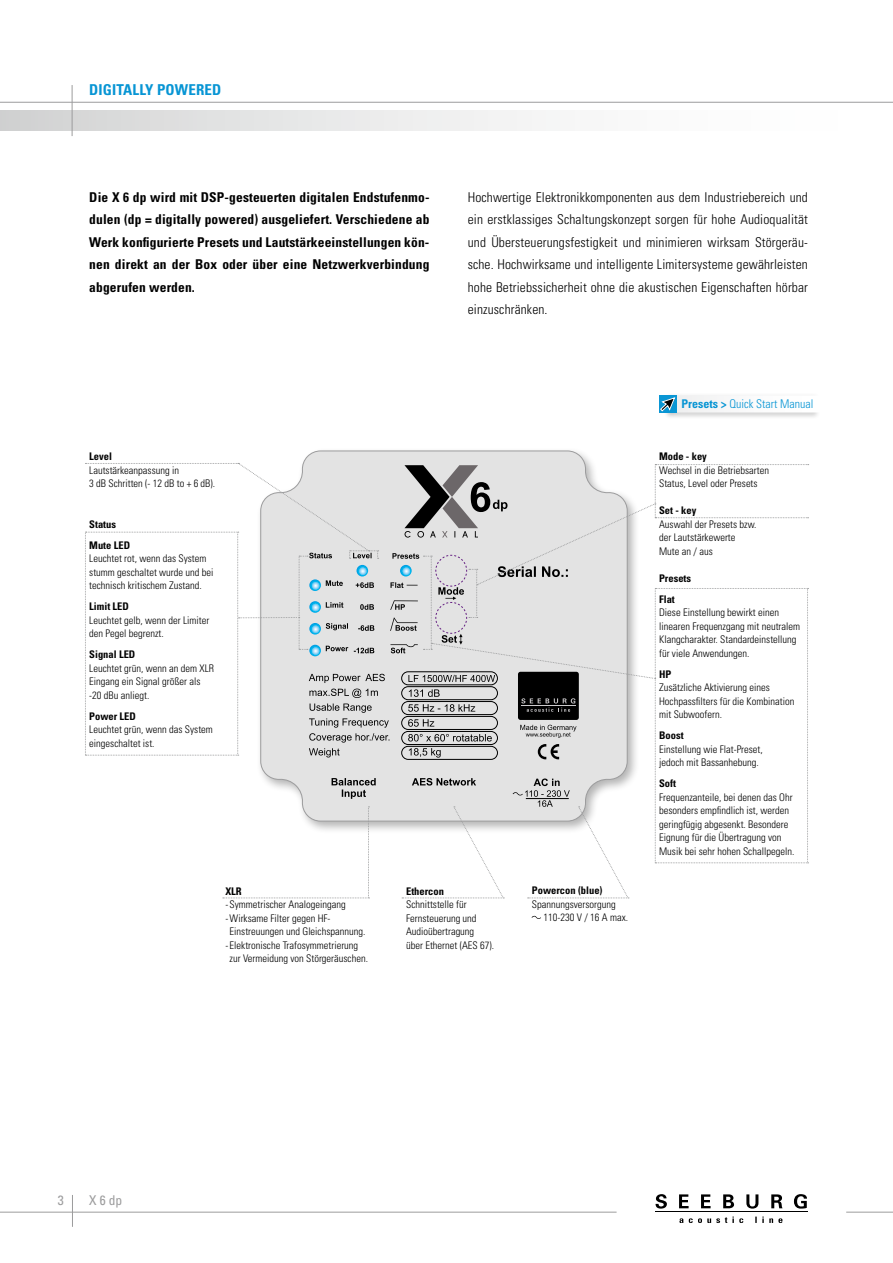
<style>
.page{position:relative;width:893px;height:1263px;background:#fff}
.page>*{position:absolute;margin:0;border:0;box-sizing:border-box;transform-origin:0 0}
.t1{font:700 condensed 15px "Univers";color:#0795d4}
.t2{font:300 condensed 13.5px/22.5px "Univers";letter-spacing:.01em;color:#000;text-align:justify}
.t3{font:700 condensed 13.5px/22.5px "Univers";letter-spacing:.01em;color:#000;text-align:justify}
.t4{font:condensed 13.5px "Univers";color:#9c9c9d}
.t5{font:300 condensed 12px "Univers";color:#0795d4}
.t6{font:300 condensed 10.5px/13.5px "Univers";color:#000}
.t7{font:300 condensed 10.5px/13.5px "Univers LT";color:#000}
.t8{font:700 condensed 10.5px/21px "Univers";color:#000}
.t9{font:700 condensed 10.5px "Univers LT";color:#000}
.s1{font-weight:700}
</style>
<div class="page">
<svg style="left:303px;top:451px;width:288px;height:12px;background:#e0e0e0"></svg>
<hr style="left:0;top:1212px;width:617px;height:1px;background:#9c9c9d">
<hr style="left:846px;top:1212px;width:47px;height:1px;background:#9c9c9d">
<hr style="left:655px;top:1211px;width:152px;height:1px;background:#000">
<svg style="left:679px;top:1216px;width:103px;height:7px"></svg>
<svg style="left:655px;top:1194px;width:12px;height:14px"></svg>
<svg style="left:679px;top:1194px;width:10px;height:14px"></svg>
<svg style="left:701px;top:1194px;width:10px;height:14px"></svg>
<svg style="left:723px;top:1194px;width:11px;height:14px"></svg>
<svg style="left:746px;top:1194px;width:12px;height:14px"></svg>
<svg style="left:771px;top:1194px;width:11px;height:14px"></svg>
<svg style="left:794px;top:1194px;width:13px;height:14px"></svg>
<hr style="left:72px;top:1195px;width:1px;height:32px;background:#9c9c9d">
<div style="left:0;top:111px;width:893px;height:19px;background:linear-gradient(to right,#d5d6d6,#fff)"></div>
<hr style="left:0;top:102px;width:893px;height:1px;background:#9c9c9d">
<hr style="left:72px;top:85px;width:1px;height:51px;background:#9c9c9d">
<svg style="left:85px;top:463px;width:724px;height:435px"></svg>
<svg style="left:531px;top:915px;width:10px;height:4px"></svg>
<div style="left:663px;top:386px;width:167px;height:36px;background:#fff;opacity:.75"></div>
<div style="left:659px;top:395px;width:17px;height:17px;background:#0a96d4"></div>
<svg style="left:660px;top:395px;width:160px;height:17px"></svg>
<h1 class="t1" style="left:89px;top:81px;width:17px">Digitall</h1>
<h1 class="t1" style="left:145px;top:81px;width:31px">y Powered</h1>
<p class="t3" style="left:89px;top:186px;width:342px">Die X 6 dp wird mit DSP-gesteuerten digitalen Endstufenmo&shy;dulen (dp = digitally powered) ausgeliefert. Verschiedene ab Werk konfigurierte Presets und Lautstärkeeinstellungen kön&shy;nen direkt an der Box oder über eine Netzwerkverbindung abgerufen werden.</p>
<p class="t8" style="left:89px;top:446px;width:24px">Level</p>
<p class="t6" style="left:89px;top:463px;width:127px">Lautstärkeanpassung in<br>3 dB Schritten (- 12 dB to + 6 dB).</p>
<p class="t8" style="left:89px;top:513px;width:42px">Status<br>Mute LED</p>
<p class="t6" style="left:89px;top:552px;width:126px">Leuchtet rot, wenn das System stumm geschaltet wurde und bei technisch kritischem Zustand.</p>
<p class="t8" style="left:89px;top:596px;width:41px">Limit LED</p>
<p class="t6" style="left:89px;top:613px;width:122px">Leuchtet gelb, wenn der Limiter den Pegel begrenzt.</p>
<p class="t8" style="left:89px;top:644px;width:48px">Signal LED</p>
<p class="t6" style="left:89px;top:661px;width:126px">Leuchtet grün, wenn an dem XLR<br>Eingang ein Signal größer als -20 dBu anliegt.</p>
<p class="t8" style="left:89px;top:705px;width:48px">Power LED</p>
<p class="t6" style="left:89px;top:723px;width:125px">Leuchtet grün, wenn das System eingeschaltet ist.</p>
<p class="t2" style="left:468px;top:186px;width:342px">Hochwertige Elektronikkomponenten aus dem Industriebereich und ein erstklassiges Schaltungskonzept sorgen für hohe Audioqualität und Übersteuerungsfestigkeit und minimieren wirksam Störgeräu&shy;sche. Hochwirksame und intelligente Limitersysteme gewährleisten hohe Betriebssicherheit ohne die akustischen Eigenschaften hörbar einzuschränken.</p>
<p class="t5" style="left:682px;top:397px;width:133px"><span class="s1">Presets &gt;</span> Quick Start Manual</p>
<p class="t9" style="left:659px;top:450px;width:49px">Mode - key</p>
<p class="t7" style="left:659px;top:463px;width:111px">Wechsel in die Betriebsarten<br>Status, Level oder Presets</p>
<p class="t9" style="left:659px;top:504px;width:39px">Set - key</p>
<p class="t7" style="left:659px;top:517px;width:99px">Auswahl der Presets bzw. der Lautstärkewerte<br>Mute an / aus</p>
<p class="t8" style="left:659px;top:567px;width:34px">Presets<br>Flat</p>
<p class="t6" style="left:659px;top:606px;width:143px">Diese Einstellung bewirkt einen linearen Frequenzgang mit neutralem Klangcharakter. Standardeinstellung für viele Anwendungen.</p>
<p class="t8" style="left:659px;top:663px;width:14px">HP</p>
<p class="t6" style="left:659px;top:681px;width:137px">Zusätzliche Aktivierung eines<br>Hochpassfilters für die Kombination mit Subwoofern.</p>
<p class="t8" style="left:659px;top:725px;width:26px">Boost</p>
<p class="t6" style="left:659px;top:742px;width:105px">Einstellung wie Flat-Preset, jedoch mit Bassanhebung.</p>
<p class="t8" style="left:659px;top:773px;width:18px">Soft</p>
<p class="t6" style="left:659px;top:790px;width:137px">Frequenzanteile, bei denen das Ohr besonders empfindlich ist, werden geringfügig abgesenkt. Besondere Eignung für die Übertragung von Musik bei sehr hohen Schallpegeln.</p>
<p class="t4" style="left:58px;top:1191px;width:7px">3</p>
<p class="t4" style="left:89px;top:1191px;width:34px">X 6 dp</p>
<p class="t9" style="left:225px;top:884px;width:18px">XLR</p>
<p class="t7" style="left:225px;top:898px;width:122px">- Symmetrischer Analogeingang</p>
<p class="t7" style="left:225px;top:911px;width:107px">-Wirksame Filter gegen HF-</p>
<p class="t7" style="left:230px;top:925px;width:137px">Einstreuungen und Gleichspannung.</p>
<p class="t7" style="left:230px;top:938px;width:140px;text-indent:-4px">- Elektronische Trafosymmetrierung zur Vermeidung von Störgeräuschen.</p>
<p class="t9" style="left:406px;top:884px;width:39px">Ethercon</p>
<p class="t7" style="left:406px;top:898px;width:90px">Schnittstelle für<br>Fernsteuerung und<br>Audioübertragung<br>über Ethernet (AES 67).</p>
<p class="t8" style="left:532px;top:880px;width:72px">Powercon (blue)</p>
<p class="t6" style="left:544px;top:897px;width:86px;text-indent:-12px">Spannungsversorgung<br>110-230 V / 16 A max.</p>
</div>
